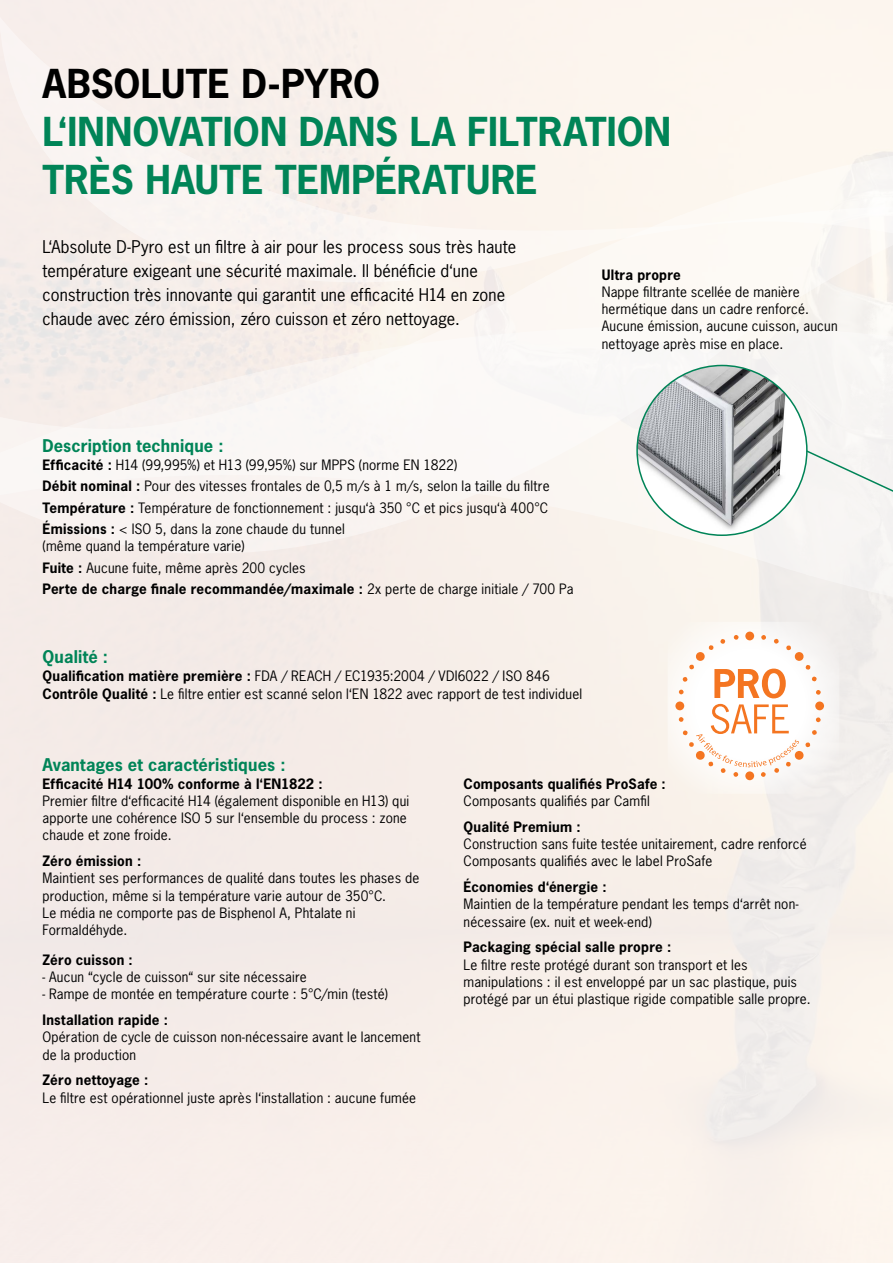
<style>
.page{position:relative;width:893px;height:1263px;background:#fff}
.page>*{position:absolute;margin:0;border:0;box-sizing:border-box;transform-origin:0 0}
.t1{font:700 37.5px/48px "News Gothic Std";letter-spacing:.005em;color:#008457}
.t2{font:700 37.5px "News Gothic Std";color:#000}
.t3{font:16.5px/24px "News Gothic Std";letter-spacing:.005em;color:#000}
.t4{font:700 16.5px "News Gothic Std";letter-spacing:.01em;color:#008457}
.t5{font:13.5px/17.2px "News Gothic Std";letter-spacing:.015em;color:#000}
.t6{font:700 13.5px "News Gothic Std";letter-spacing:.02em;color:#000}
.s1{font-weight:700}
</style>
<div class="page">
<div style="left:0;top:505px;width:547px;height:48px;background:#f8f3f0"></div>
<div style="left:545px;top:215px;width:141px;height:112px;background:#fcf9f4"></div>
<div style="left:183px;top:350px;width:72px;height:22px;background:#f3ebe7"></div>
<div style="left:686px;top:189px;width:69px;height:136px;background:#fdfaf5"></div>
<div style="left:390px;top:283px;width:157px;height:52px;background:#faf4ee"></div>
<img style="left:528px;top:282px;width:19px;height:4px">
<img style="left:673px;top:212px;width:16px;height:4px">
<div style="left:701px;top:206px;width:192px;height:28px;background:#fdfaf5"></div>
<div style="left:108px;top:216px;width:596px;height:66px;background:#fbf5f2"></div>
<div style="left:43px;top:149px;width:326px;height:70px;background:#f9f3f1"></div>
<div style="left:10px;top:81px;width:170px;height:71px;background:#f9f4f2"></div>
<div style="left:0;top:16px;width:70px;height:68px;background:#f7eeeb"></div>
<div style="left:599px;top:325px;width:213px;height:251px;background:#f9f4f1"></div>
<div style="left:481px;top:327px;width:197px;height:209px;background:#faf7f3"></div>
<img style="left:255px;top:335px;width:291px;height:170px">
<img style="left:718px;top:326px;width:27px;height:9px">
<img style="left:0;top:372px;width:294px;height:136px">
<img style="left:253px;top:358px;width:73px;height:25px">
<img style="left:637px;top:365px;width:170px;height:170px;border-radius:85px">
<div style="left:805px;top:449px;width:88px;height:144px;background:#f6f4f2"></div>
<svg style="left:668px;top:622px;width:171px;height:172px"></svg>
<h1 class="t2" style="left:43px;top:59px;width:339px">ABSOLUTE D-PYRO</h1>
<h1 class="t1" style="left:43px;top:107px;width:630px">L‘INNOVATION DANS LA FILTRATION<br>TRÈS HAUTE TEMPÉRATURE</h1>
<p class="t3" style="left:43px;top:234px;width:475px">L‘Absolute D-Pyro est un filtre à air pour les process sous très haute température exigeant une sécurité maximale. Il bénéficie d‘une construction très innovante qui garantit une efficacité H14 en zone chaude avec zéro émission, zéro cuisson et zéro nettoyage.</p>
<p class="t6" style="left:602px;top:266px;width:81px">Ultra propre</p>
<p class="t5" style="left:602px;top:283px;width:237px">Nappe filtrante scellée de manière hermétique dans un cadre renforcé.<br>Aucune émission, aucune cuisson, aucun nettoyage après mise en place.</p>
<p class="t4" style="left:43px;top:435px;width:183px">Description technique :</p>
<p class="t5" style="left:43px;top:454px;width:509px;line-height:21.5px"><span class="s1">Efficacité :</span> H14 (99,995%) et H13 (99,95%) sur MPPS (norme EN 1822)<br><span class="s1">Débit nominal :</span> Pour des vitesses frontales de 0,5 m/s à 1 m/s, selon la taille du filtre <span class="s1">Température :</span> Température de fonctionnement : jusqu‘à 350 °C et pics jusqu‘à 400°C <span class="s1">Émissions :</span> &lt; ISO 5, dans la zone chaude du tunnel</p>
<p class="t5" style="left:43px;top:535px;width:533px;line-height:21.5px">(même quand la température varie)<br><span class="s1">Fuite :</span> Aucune fuite, même après 200 cycles<br><span class="s1">Perte de charge finale recommandée/maximale :</span> 2x perte de charge initiale / 700 Pa</p>
<p class="t4" style="left:43px;top:646px;width:67px">Qualité :</p>
<p class="t5" style="left:43px;top:667px;width:541px"><span class="s1">Qualification matière première :</span> FDA / REACH / EC1935:2004 / VDI6022 / ISO 846<br><span class="s1">Contrôle Qualité :</span> Le filtre entier est scanné selon l‘EN 1822 avec rapport de test individuel</p>
<p class="t4" style="left:43px;top:754px;width:244px">Avantages et caractéristiques :</p>
<p class="t6" style="left:43px;top:775px;width:282px">Efficacité H14 100% conforme à l‘EN1822 :</p>
<p class="t5" style="left:43px;top:792px;width:368px">Premier filtre d‘efficacité H14 (également disponible en H13) qui apporte une cohérence ISO 5 sur l‘ensemble du process : zone chaude et zone froide.</p>
<p class="t6" style="left:43px;top:852px;width:100px">Zéro émission :</p>
<p class="t5" style="left:43px;top:870px;width:378px">Maintient ses performances de qualité dans toutes les phases de production, même si la température varie autour de 350°C.<br>Le média ne comporte pas de Bisphenol A, Phtalate ni Formaldéhyde.</p>
<p class="t6" style="left:43px;top:951px;width:92px">Zéro cuisson :</p>
<p class="t5" style="left:43px;top:968px;width:266px">- Aucun “cycle de cuisson“ sur site nécessaire</p>
<p class="t5" style="left:43px;top:985px;width:347px">- Rampe de montée en température courte : 5°C/min (testé)</p>
<p class="t6" style="left:43px;top:1011px;width:127px">Installation rapide :</p>
<p class="t5" style="left:43px;top:1028px;width:379px">Opération de cycle de cuisson non-nécessaire avant le lancement de la production</p>
<p class="t6" style="left:43px;top:1071px;width:107px">Zéro nettoyage :</p>
<p class="t5" style="left:43px;top:1089px;width:375px">Le filtre est opérationnel juste après l‘installation : aucune fumée</p>
<p class="t6" style="left:463px;top:775px;width:204px">Composants qualifiés ProSafe :</p>
<p class="t5" style="left:463px;top:792px;width:188px">Composants qualifiés par Camfil</p>
<p class="t6" style="left:463px;top:818px;width:119px">Qualité Premium :</p>
<p class="t5" style="left:463px;top:835px;width:345px">Construction sans fuite testée unitairement, cadre renforcé<br>Composants qualifiés avec le label ProSafe</p>
<p class="t6" style="left:463px;top:878px;width:145px">Économies d‘énergie :</p>
<p class="t5" style="left:463px;top:895px;width:337px">Maintien de la température pendant les temps d‘arrêt non&shy;nécessaire (ex. nuit et week-end)</p>
<p class="t6" style="left:463px;top:938px;width:209px">Packaging spécial salle propre :</p>
<p class="t5" style="left:463px;top:956px;width:349px">Le filtre reste protégé durant son transport et les manipulations : il est enveloppé par un sac plastique, puis protégé par un étui plastique rigide compatible salle propre.</p>
</div>
